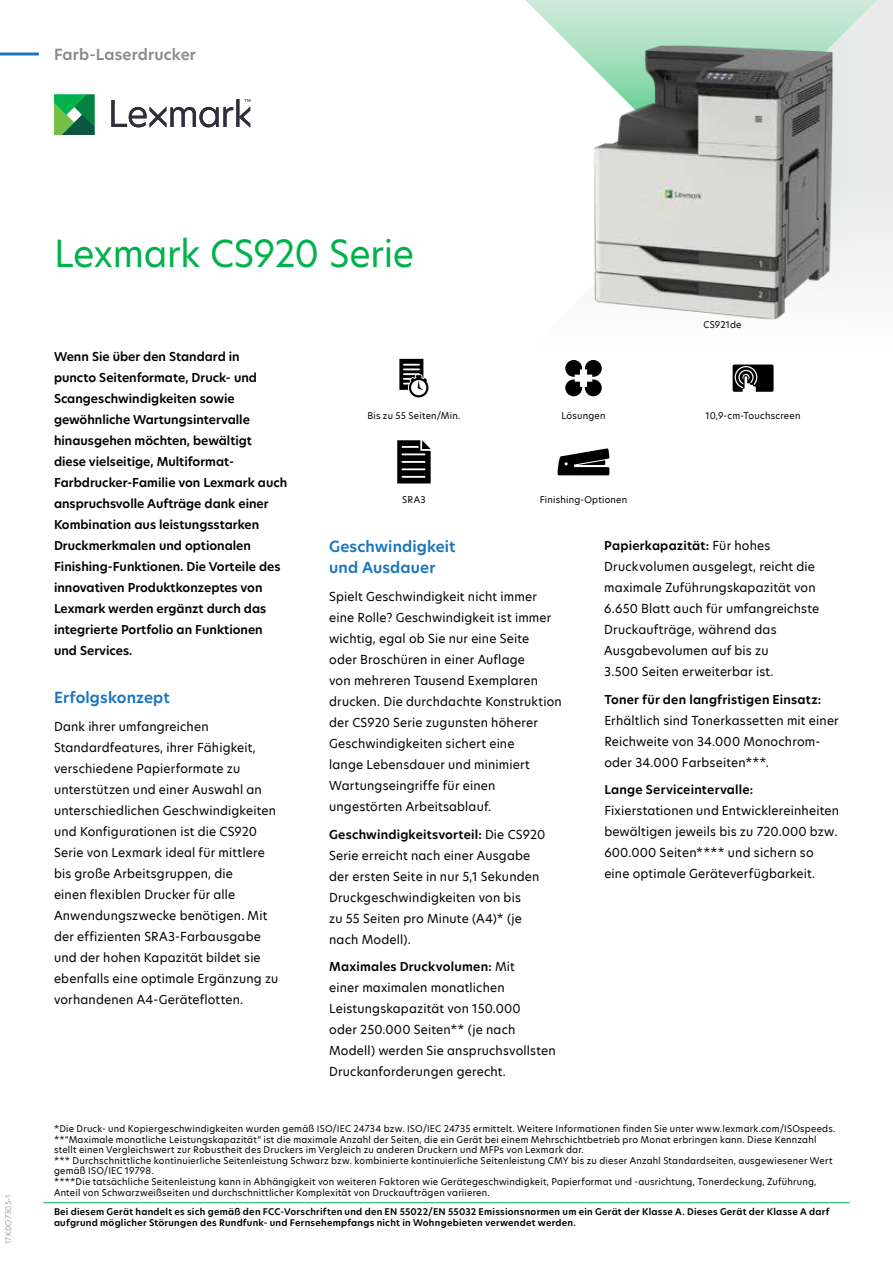
<style>
.page{position:relative;width:893px;height:1263px;background:#fff}
.page>*{position:absolute;margin:0;border:0;box-sizing:border-box;transform-origin:0 0}
.t1{font:36px "TP Hero";letter-spacing:-.01em;color:#00b14c}
.t2{font:600 15px/21px "TP Hero";letter-spacing:.01em;color:#1c75bc}
.t3{font:600 15px "TP Hero";letter-spacing:.01em;color:#888a8d}
.t4{font:12px/21px "TP Hero";letter-spacing:.015em;color:#000}
.t5{font:600 12px/21px "TP Hero";color:#000}
.t6{font:600 12px "TP Hero";letter-spacing:.02em;color:#000}
.t7{font:9px/10.5px "TP Hero";letter-spacing:.025em;color:#000}
.t8{font:600 9px/10.5px "TP Hero";letter-spacing:.025em;color:#000}
.t9{font:300 7.5px "TP Hero";letter-spacing:.025em;color:#888a8d}
.s1{font-weight:600}
</style>
<div class="page">
<svg style="left:732px;top:0;width:161px;height:381px"></svg>
<svg style="left:525px;top:0;width:366px;height:176px"></svg>
<hr style="left:0;top:52px;width:39px;height:3px;background:#1c75bc">
<svg style="left:111px;top:99px;width:139px;height:28px"></svg>
<svg style="left:54px;top:94px;width:40px;height:41px;background:#319b53"></svg>
<img style="left:589px;top:39px;width:250px;height:287px">
<svg style="left:399px;top:359px;width:29px;height:38px"></svg>
<svg style="left:565px;top:360px;width:37px;height:36px"></svg>
<svg style="left:733px;top:364px;width:41px;height:28px"></svg>
<svg style="left:397px;top:440px;width:34px;height:43px"></svg>
<svg style="left:558px;top:448px;width:51px;height:27px"></svg>
<hr style="left:43px;top:1202px;width:807px;height:1px;background:#00b14c">
<p class="t3" style="left:54px;top:44px;width:144px">Farb-Laserdrucker</p>
<p class="t9" style="left:3px;top:1244px;width:50px;rotate:-90deg">17KDO7305-1</p>
<h1 class="t1" style="left:54px;top:229px;width:362px">Lexmark CS920 Serie</h1>
<p class="t7" style="left:703px;top:319px;width:40px">CS921de</p>
<p class="t5" style="left:54px;top:346px;width:235px">Wenn Sie über den Standard in<br>puncto Seitenformate, Druck- und Scangeschwindigkeiten sowie gewöhnliche Wartungsintervalle hinausgehen möchten, bewältigt<br>diese vielseitige, Multiformat-Farbdrucker-Familie von Lexmark auch anspruchsvolle Aufträge dank einer Kombination aus leistungsstarken Druckmerkmalen und optionalen Finishing-Funktionen. Die Vorteile des innovativen Produktkonzeptes von Lexmark werden ergänzt durch das integrierte Portfolio an Funktionen und Services.</p>
<p class="t2" style="left:54px;top:687px;width:117px">Erfolgskonzept</p>
<p class="t4" style="left:54px;top:715px;width:226px">Dank ihrer umfangreichen Standardfeatures, ihrer Fähigkeit, verschiedene Papierformate zu unterstützen und einer Auswahl an unterschiedlichen Geschwindigkeiten und Konfigurationen ist die CS920<br>Serie von Lexmark ideal für mittlere bis große Arbeitsgruppen, die<br>einen flexiblen Drucker für alle Anwendungszwecke benötigen. Mit der effizienten SRA3-Farbausgabe und der hohen Kapazität bildet sie ebenfalls eine optimale Ergänzung zu vorhandenen A4-Geräteflotten.</p>
<p class="t7" style="left:367px;top:410px;width:95px">Bis zu 55 Seiten/Min.</p>
<p class="t7" style="left:561px;top:410px;width:46px">Lösungen</p>
<p class="t7" style="left:706px;top:410px;width:97px">10,9-cm-Touchscreen</p>
<p class="t7" style="left:402px;top:494px;width:25px">SRA3</p>
<p class="t7" style="left:540px;top:494px;width:89px">Finishing-Optionen</p>
<p class="t2" style="left:329px;top:536px;width:128px">Geschwindigkeit und Ausdauer</p>
<p class="t4" style="left:329px;top:586px;width:234px">Spielt Geschwindigkeit nicht immer eine Rolle? Geschwindigkeit ist immer wichtig, egal ob Sie nur eine Seite<br>oder Broschüren in einer Auflage<br>von mehreren Tausend Exemplaren drucken. Die durchdachte Konstruktion der CS920 Serie zugunsten höherer Geschwindigkeiten sichert eine<br>lange Lebensdauer und minimiert Wartungseingriffe für einen ungestörten Arbeitsablauf.</p>
<p class="t4" style="left:329px;top:823px;width:218px"><span class="s1">Geschwindigkeitsvorteil:</span> Die CS920<br>Serie erreicht nach einer Ausgabe der ersten Seite in nur 5,1 Sekunden<br>Druckgeschwindigkeiten von bis<br>zu 55 Seiten pro Minute (A4)* (je nach Modell).</p>
<p class="t4" style="left:329px;top:956px;width:228px"><span class="s1">Maximales Druckvolumen:</span> Mit<br>einer maximalen monatlichen<br>Leistungskapazität von 150.000<br>oder 250.000 Seiten** (je nach<br>Modell) werden Sie anspruchsvollsten<br>Druckanforderungen gerecht.</p>
<p class="t4" style="left:604px;top:535px;width:216px"><span class="s1">Papierkapazität:</span> Für hohes<br>Druckvolumen ausgelegt, reicht die maximale Zuführungskapazität von<br>6.650 Blatt auch für umfangreichste<br>Druckaufträge, während das<br>Ausgabevolumen auf bis zu<br>3.500 Seiten erweiterbar ist.</p>
<p class="t6" style="left:604px;top:691px;width:218px">Toner für den langfristigen Einsatz:</p>
<p class="t4" style="left:604px;top:709px;width:236px">Erhältlich sind Tonerkassetten mit einer<br>Reichweite von 34.000 Monochrom&shy;oder 34.000 Farbseiten***.</p>
<p class="t5" style="left:604px;top:779px;width:151px">Lange Serviceintervalle:</p>
<p class="t4" style="left:604px;top:800px;width:236px">Fixierstationen und Entwicklereinheiten bewältigen jeweils bis zu 720.000 bzw.<br>600.000 Seiten**** und sichern so eine optimale Geräteverfügbarkeit.</p>
<p class="t7" style="left:54px;top:1124px;width:783px">*Die Druck- und Kopiergeschwindigkeiten wurden gemäß ISO/IEC 24734 bzw. ISO/IEC 24735 ermittelt. Weitere Informationen finden Sie unter www.lexmark.com/ISOspeeds. **”Maximale monatliche Leistungskapazität” ist die maximale Anzahl der Seiten, die ein Gerät bei einem Mehrschichtbetrieb pro Monat erbringen kann. Diese Kennzahl stellt einen Vergleichswert zur Robustheit des Druckers im Vergleich zu anderen Druckern und MFPs von Lexmark dar.<br>*** Durchschnittliche kontinuierliche Seitenleistung Schwarz bzw. kombinierte kontinuierliche Seitenleistung CMY bis zu dieser Anzahl Standardseiten, ausgewiesener Wert gemäß ISO/IEC 19798.<br>****Die tatsächliche Seitenleistung kann in Abhängigkeit von weiteren Faktoren wie Gerätegeschwindigkeit, Papierformat und -ausrichtung, Tonerdeckung, Zuführung, Anteil von Schwarzweißseiten und durchschnittlicher Komplexität von Druckaufträgen variieren.</p>
<p class="t8" style="left:54px;top:1207px;width:777px">Bei diesem Gerät handelt es sich gemäß den FCC-Vorschriften und den EN 55022/EN 55032 Emissionsnormen um ein Gerät der Klasse A. Dieses Gerät der Klasse A darf aufgrund möglicher Störungen des Rundfunk- und Fernsehempfangs nicht in Wohngebieten verwendet werden.</p>
</div>
